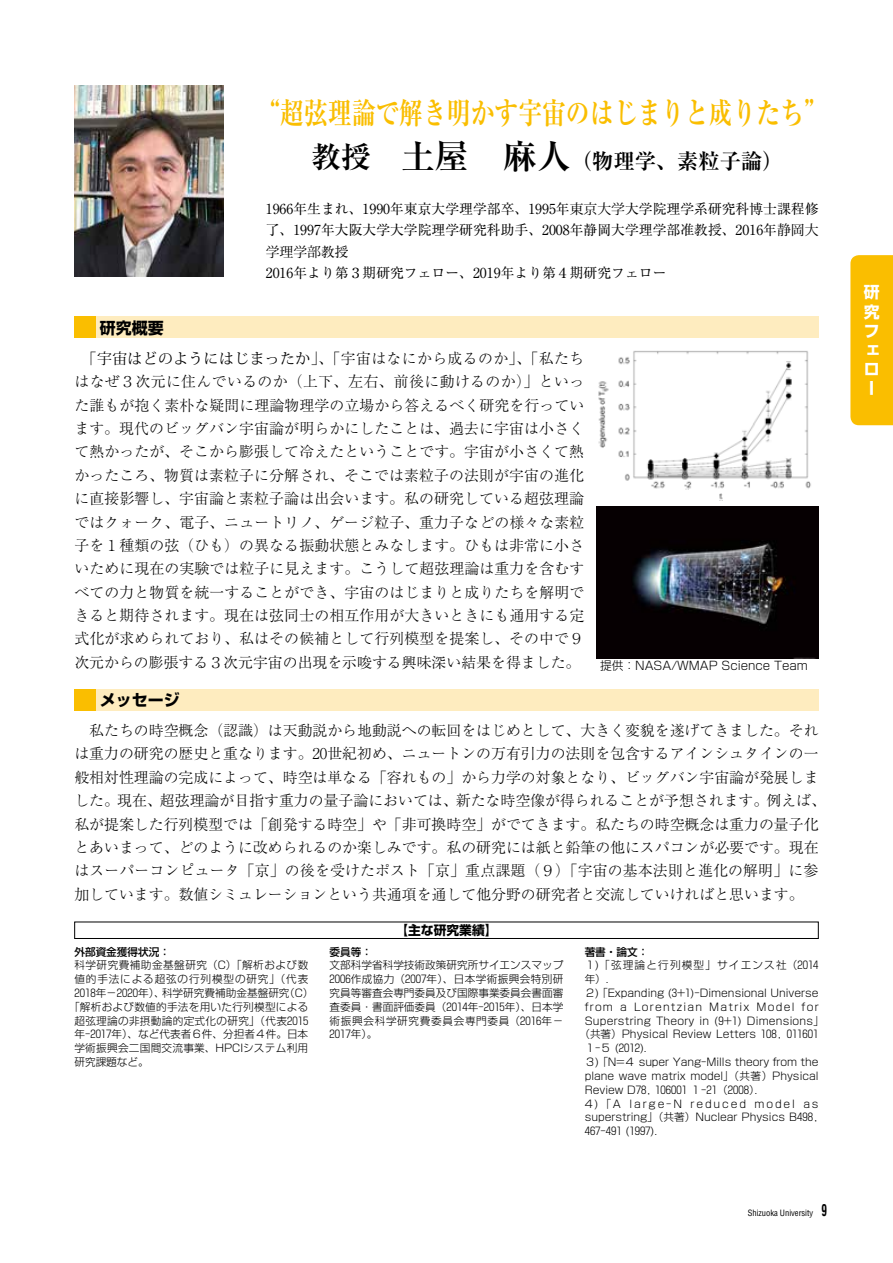
<style>
.page{position:relative;width:893px;height:1263px;background:#fff}
.page>*{position:absolute;margin:0;border:0;box-sizing:border-box;transform-origin:0 0}
.t1{font:700 29.7px "Ryumin Pro";color:#fabe00;scale:.8 1}
.t2{font:700 21.3px "Ryumin Pro";color:#000}
.t3{font:700 15.9px "Shin Go Pro";color:#000}
.t4{font:700 15.9px/19.2px "Shin Go Pro";color:#fff;text-align:justify}
.t5{font:300 14.85px/23.4px "Ryumin Pro";color:#000}
.t6{font:13.8px/21.3px "Ryumin Pro";color:#000}
.t7{font:13.8px "Koz Min Pro";color:#000}
.t8{font:700 12.75px "Shin Go Pro";color:#000}
.t9{font:300 11.7px "Shin Go Pro";color:#000}
.t10{font:300 10.65px/13.8px "Shin Go Pro";color:#000;text-align:justify}
.t11{font:300 10.65px "Shin Go Pro";letter-spacing:.025em;color:#000}
.t12{font:300 10.65px "Shin Go Pro";letter-spacing:.02em;color:#000}
.t13{font:300 10.65px "Shin Go Pro";letter-spacing:.115em;color:#000}
.t14{font:300 10.65px "Shin Go Pro";letter-spacing:.03em;color:#000}
.t15{font:300 10.65px "Shin Go Pro";letter-spacing:.11em;color:#000}
.t16{font:300 10.65px "Shin Go Pro";letter-spacing:.045em;color:#000}
.t17{font:300 10.65px "Shin Go Pro";letter-spacing:.08em;color:#000}
.t18{font:500 10.65px "Shin Go Pro";color:#000}
.t19{font:condensed 8.55px "Helvetica";letter-spacing:-.005em;color:#000}
.s1{font-size:29.7px}
.s2{font-size:34.05px}
.s3{font-family:"Koz Min Pro"}
.s4{font-family:"Ryumin Pro"}
.s5{font-family:"Koz Min Pro";font-weight:400}
.s6{font-weight:700;font-size:15.9px}
</style>
<div class="page">
<img style="left:74px;top:85px;width:149px;height:191px">
<img style="left:598px;top:350px;width:213px;height:150px">
<img style="left:597px;top:506px;width:221px;height:152px">
<div style="left:850px;top:255px;width:43px;height:170px;background:#fabe00"></div>
<div style="left:74px;top:317px;width:745px;height:21px;background:#feecbf"></div>
<div style="left:74px;top:689px;width:745px;height:21px;background:#feecbf"></div>
<div style="left:74px;top:317px;width:22px;height:21px;background:#fabe00"></div>
<div style="left:74px;top:689px;width:22px;height:21px;background:#fabe00"></div>
<div style="left:74px;top:922px;width:745px;height:17px;border:1px solid #000"></div>
<h1 class="t1" style="left:256px;top:89px;width:716px">“超弦理論で解き明かす宇宙のはじまりと成りたち”</h1>
<h2 class="t2" style="left:311px;top:144px;width:473px"><span class="s1">教授　</span><span class="s2">土屋　麻人</span>（物理学、素粒子論）</h2>
<p class="t3" style="left:100px;top:315px;width:65px">研究概要</p>
<p class="t6" style="left:266px;top:197px;width:554px">1966年生まれ、1990年東京大学理学部卒、1995年<span class="s3">東京大学</span>大学院理学系研究科博士課程修了、1997年大阪大学大学院理学研究科助手、2008年静岡大学理学部准教授、2016年<span class="s3">静岡大</span></p>
<p class="t7" style="left:266px;top:242px;width:84px">学理学部<span class="s4">教授</span></p>
<p class="t6" style="left:266px;top:261px;width:402px">2016年より第３期研究フェロー、2019年より第４期研究フェロー</p>
<p class="t5" style="left:74px;top:345px;width:511px;text-align:justify">　「<span class="s5">宇宙はどのようにはじまったか</span>」、「宇宙はなにから成るのか」、「私たちはなぜ３次元に住んでいるのか（上下、左右、前後に動けるのか）」といった誰もが抱く素朴な疑問に理論物理学の立場から答えるべく研究を行っています。現代のビッグバン宇宙論が明らかにしたことは、過去に宇宙は小さくて熱かったが、そこから膨張して冷えたということです。宇宙が小さくて熱かったころ、物質は素粒子に分解され、そこでは素粒子の法則が宇宙の進化に直接影響し、宇宙論と素粒子論は出会います。私の研究している超弦理論ではクォーク、電子、ニュートリノ、ゲージ粒子、重力子などの様々な素粒子を１種類の弦（ひも）の異なる振動状態とみなします。ひもは非常に小さいために現在の実験では粒子に見えます。こうして超弦理論は重力を含むすべての力と物質を統一することができ、宇宙のはじまりと成りたちを解明できると期待されます。現在は弦同士の相互作用が大きいときにも通用する定式化が求められており、私はその候補として行列模型を提案し、その中で９次元からの膨張する３次元宇宙の出現を示唆する興味深い結果を得ました。</p>
<p class="t3" style="left:100px;top:687px;width:81px">メッセージ</p>
<p class="t9" style="left:600px;top:656px;width:209px">提供：NASA/WMAP Science Team</p>
<p class="t5" style="left:74px;top:717px;width:753px">　私たちの時空概念（認識）は天動説から地動説への転回をはじめとして、大きく変貌を遂げてきました。それは重力の研究の歴史と重なります。20世紀初め、ニュートンの万有引力の法則を包含するアインシュタインの一般相対性理論の完成によって、時空は単なる「容れもの」から力学の対象となり、ビッグバン宇宙論が発展しました。現在、超弦理論が目指す重力の量子論においては、新たな時空像が得られることが予想されます。例えば、私が提案した行列模型では「創発する時空」や「非可換時空」がでてきます。私たちの時空概念は重力の量子化とあいまって、どのように改められるのか楽しみです。私の研究には紙と鉛筆の他にスパコンが必要です。現在はスーパーコンピュータ「京」の後を受けたポスト「京」重点課題（９）「宇宙の基本法則と進化の解明」に参加しています。数値シミュレーションという共通項を通して他分野の研究者と交流していければと思います。</p>
<p class="t18" style="left:74px;top:943px;width:97px">外部資金獲得状況：</p>
<p class="t16" style="left:74px;top:956px;width:235px">科学研究費補助金基盤研究（C）「解析および数</p>
<p class="t17" style="left:74px;top:970px;width:235px">値的手法による超弦の行列模型の研究」（代表</p>
<p class="t10" style="left:74px;top:985px;width:241px">2018年－2020年）、科学研究費補助金基盤研究（C）</p>
<p class="t11" style="left:69px;top:998px;width:241px">「解析および数値的手法を用いた行列模型による</p>
<p class="t14" style="left:74px;top:1012px;width:235px">超弦理論の非摂動論的定式化の研究」（代表2015</p>
<p class="t10" style="left:74px;top:1026px;width:235px">年-2017年）、など代表者６件、分担者４件。日本</p>
<p class="t11" style="left:74px;top:1039px;width:235px">学術振興会二国間交流事業、HPCIシステム利用</p>
<p class="t10" style="left:74px;top:1054px;width:76px">研究課題など。</p>
<p class="t8" style="left:395px;top:920px;width:104px">【主な研究業績】</p>
<p class="t18" style="left:330px;top:943px;width:44px">委員等：</p>
<p class="t10" style="left:330px;top:957px;width:235px">文部科学省科学技術政策研究所サイエンスマップ2006作成協力（2007年）、日本学術振興会特別研究員等審査会専門委員及び国際事業委員会書面審査委員・書面評価委員（2014年-2015年）、日本学術振興会科学研究費委員会専門委員（2016年－2017年）。</p>
<p class="t18" style="left:585px;top:943px;width:65px">著書・論文：</p>
<p class="t15" style="left:585px;top:956px;width:235px">１)「弦理論と行列模型」サイエンス社（2014</p>
<p class="t10" style="left:585px;top:971px;width:26px">年）.</p>
<p class="t10" style="left:585px;top:985px;width:235px">２)「Expanding (3+1)-Dimensional Universe</p>
<p class="t13" style="left:585px;top:998px;width:235px">from a Lorentzian Matrix Model for</p>
<p class="t12" style="left:585px;top:1012px;width:241px">Superstring Theory in (9+1) Dimensions」</p>
<p class="t10" style="left:579px;top:1026px;width:241px">（共著）Physical Review Letters 108, 011601</p>
<p class="t10" style="left:585px;top:1040px;width:63px">１-５ (2012).</p>
<p class="t10" style="left:585px;top:1054px;width:235px;text-align:left">３) 「N=４ super Yang-Mills theory from the plane wave matrix model」（共著）Physical Review D78, 106001 １-21（2008）．<br>4)「A large-N reduced model as superstring」（共著）Nuclear Physics B498, 467-491 (1997).</p>
<p class="t19" style="left:748px;top:1208px;width:81px">Shizuoka University <span class="s6">9</span></p>
<p class="t4" style="left:864px;top:281px;width:17px">研究フェロー</p>
</div>
